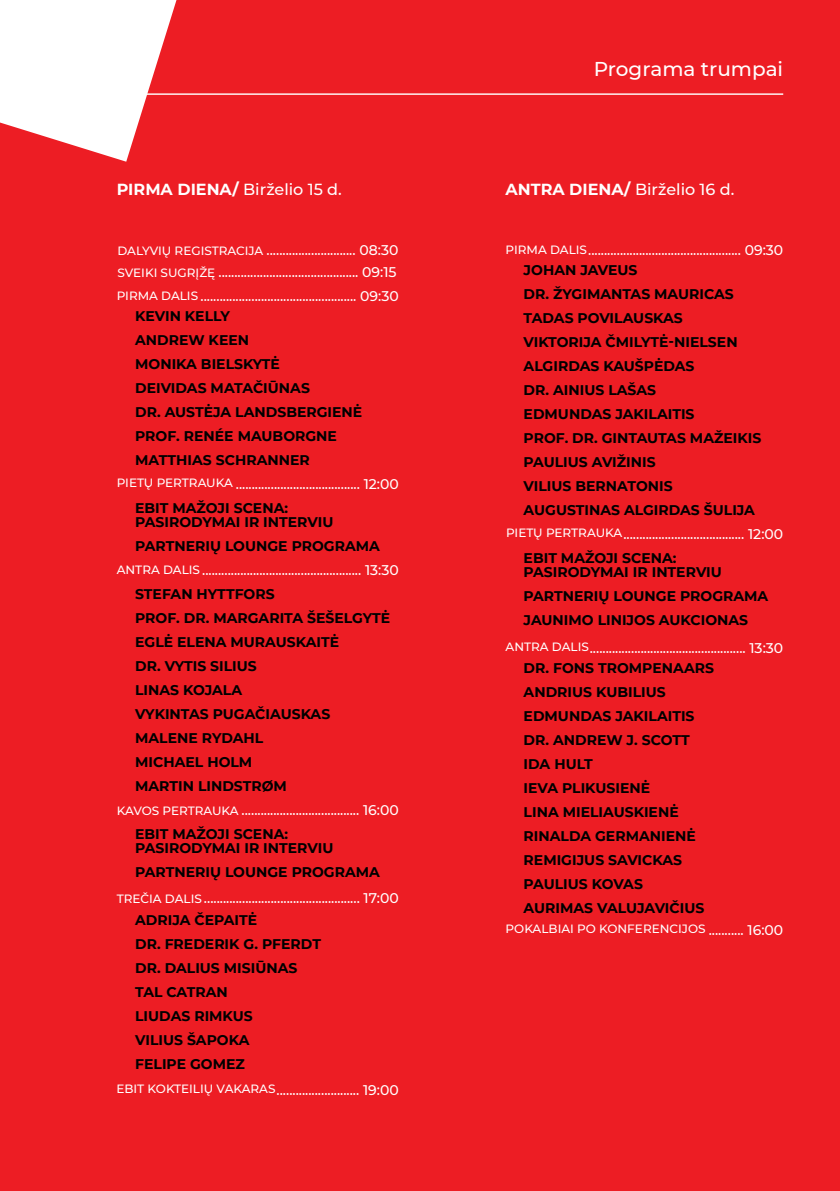
<style>
.page{position:relative;width:840px;height:1191px;background:#fff}
.page>*{position:absolute;margin:0;border:0;box-sizing:border-box;transform-origin:0 0}
.t1{font:500 20px "Montserrat";color:#fff}
.t2{font:500 16px "Montserrat";color:#fff}
.t3{font:700 14px/24px "Montserrat";color:#000}
.t4{font:500 14px/22px "Montserrat";color:#fff}
.t5{font:500 12px "Montserrat";color:#fff}
.s1{font-weight:700}
.s2{font-size:12px}
</style>
<div class="page">
<div style="left:0;top:0;width:839px;height:1191px;background:#ed1d24"></div>
<svg style="left:0;top:0;width:176px;height:162px"></svg>
<hr style="left:57px;top:93px;width:725px;height:2px;background:#fff">
<p class="t2" style="left:117px;top:179px;width:226px"><span class="s1">PIRMA DIENA/</span> Birželio 15 d.</p>
<p class="t4" style="left:117px;top:239px;width:282px"><span class="s2">DALYVIŲ REGISTRACIJA</span> ............................ 08:30<br><span class="s2">SVEIKI SUGRĮŽĘ</span> ............................................ 09:15</p>
<p class="t4" style="left:200px;top:285px;width:199px">................................................. 09:30</p>
<p class="t5" style="left:117px;top:289px;width:83px">PIRMA DALIS</p>
<p class="t3" style="left:135px;top:304px;width:228px">KEVIN KELLY<br>ANDREW KEEN<br>MONIKA BIELSKYTĖ<br>DEIVIDAS MATAČIŪNAS<br>DR. AUSTĖJA LANDSBERGIENĖ<br>PROF. RENÉE MAUBORGNE<br>MATTHIAS SCHRANNER</p>
<p class="t3" style="left:135px;top:501px;width:200px;line-height:14px">EBIT MAŽOJI SCENA:<br>PASIRODYMAI IR INTERVIU</p>
<p class="t3" style="left:135px;top:534px;width:246px">PARTNERIŲ LOUNGE PROGRAMA</p>
<p class="t3" style="left:135px;top:582px;width:256px">STEFAN HYTTFORS<br>PROF. DR. MARGARITA ŠEŠELGYTĖ<br>EGLĖ ELENA MURAUSKAITĖ<br>DR. VYTIS SILIUS<br>LINAS KOJALA<br>VYKINTAS PUGAČIAUSKAS<br>MALENE RYDAHL<br>MICHAEL HOLM<br>MARTIN LINDSTRØM</p>
<p class="t3" style="left:135px;top:827px;width:200px;line-height:14px">EBIT MAŽOJI SCENA:<br>PASIRODYMAI IR INTERVIU</p>
<p class="t3" style="left:135px;top:860px;width:246px">PARTNERIŲ LOUNGE PROGRAMA</p>
<p class="t3" style="left:135px;top:908px;width:187px">ADRIJA ČEPAITĖ<br>DR. FREDERIK G. PFERDT<br>DR. DALIUS MISIŪNAS<br>TAL CATRAN<br>LIUDAS RIMKUS<br>VILIUS ŠAPOKA<br>FELIPE GOMEZ</p>
<p class="t5" style="left:117px;top:476px;width:118px">PIETŲ PERTRAUKA</p>
<p class="t4" style="left:236px;top:473px;width:164px">....................................... 12:00</p>
<p class="t4" style="left:202px;top:559px;width:198px">.................................................. 13:30</p>
<p class="t5" style="left:117px;top:562px;width:85px">ANTRA DALIS</p>
<p class="t4" style="left:241px;top:799px;width:159px">..................................... 16:00</p>
<p class="t5" style="left:117px;top:803px;width:123px">KAVOS PERTRAUKA</p>
<p class="t5" style="left:117px;top:891px;width:87px">TREČIA DALIS</p>
<p class="t4" style="left:204px;top:887px;width:196px">................................................. 17:00</p>
<p class="t5" style="left:116px;top:1081px;width:160px">EBIT KOKTEILIŲ VAKARAS</p>
<p class="t4" style="left:276px;top:1079px;width:124px">.......................... 19:00</p>
<h1 class="t1" style="left:593px;top:57px;width:191px">Programa trumpai</h1>
<p class="t2" style="left:505px;top:179px;width:230px"><span class="s1">ANTRA DIENA/</span> Birželio 16 d.</p>
<p class="t4" style="left:588px;top:239px;width:196px">................................................ 09:30</p>
<p class="t5" style="left:505px;top:243px;width:83px">PIRMA DALIS</p>
<p class="t3" style="left:523px;top:258px;width:239px">JOHAN JAVEUS<br>DR. ŽYGIMANTAS MAURICAS<br>TADAS POVILAUSKAS<br>VIKTORIJA ČMILYTĖ-NIELSEN<br>ALGIRDAS KAUŠPĖDAS<br>DR. AINIUS LAŠAS<br>EDMUNDAS JAKILAITIS<br>PROF. DR. GINTAUTAS MAŽEIKIS<br>PAULIUS AVIŽINIS<br>VILIUS BERNATONIS<br>AUGUSTINAS ALGIRDAS ŠULIJA</p>
<p class="t3" style="left:523px;top:551px;width:200px;line-height:14px">EBIT MAŽOJI SCENA:<br>PASIRODYMAI IR INTERVIU</p>
<p class="t3" style="left:523px;top:584px;width:246px">PARTNERIŲ LOUNGE PROGRAMA<br>JAUNIMO LINIJOS AUKCIONAS</p>
<p class="t3" style="left:523px;top:656px;width:192px">DR. FONS TROMPENAARS<br>ANDRIUS KUBILIUS<br>EDMUNDAS JAKILAITIS<br>DR. ANDREW J. SCOTT<br>IDA HULT<br>IEVA PLIKUSIENĖ<br>LINA MIELIAUSKIENĖ<br>RINALDA GERMANIENĖ<br>REMIGIJUS SAVICKAS<br>PAULIUS KOVAS<br>AURIMAS VALUJAVIČIUS</p>
<p class="t5" style="left:506px;top:525px;width:118px">PIETŲ PERTRAUKA</p>
<p class="t4" style="left:623px;top:523px;width:161px">...................................... 12:00</p>
<p class="t5" style="left:505px;top:639px;width:85px">ANTRA DALIS</p>
<p class="t4" style="left:589px;top:637px;width:195px">................................................. 13:30</p>
<p class="t5" style="left:505px;top:921px;width:201px">POKALBIAI PO KONFERENCIJOS</p>
<p class="t4" style="left:708px;top:919px;width:76px">........... 16:00</p>
</div>
